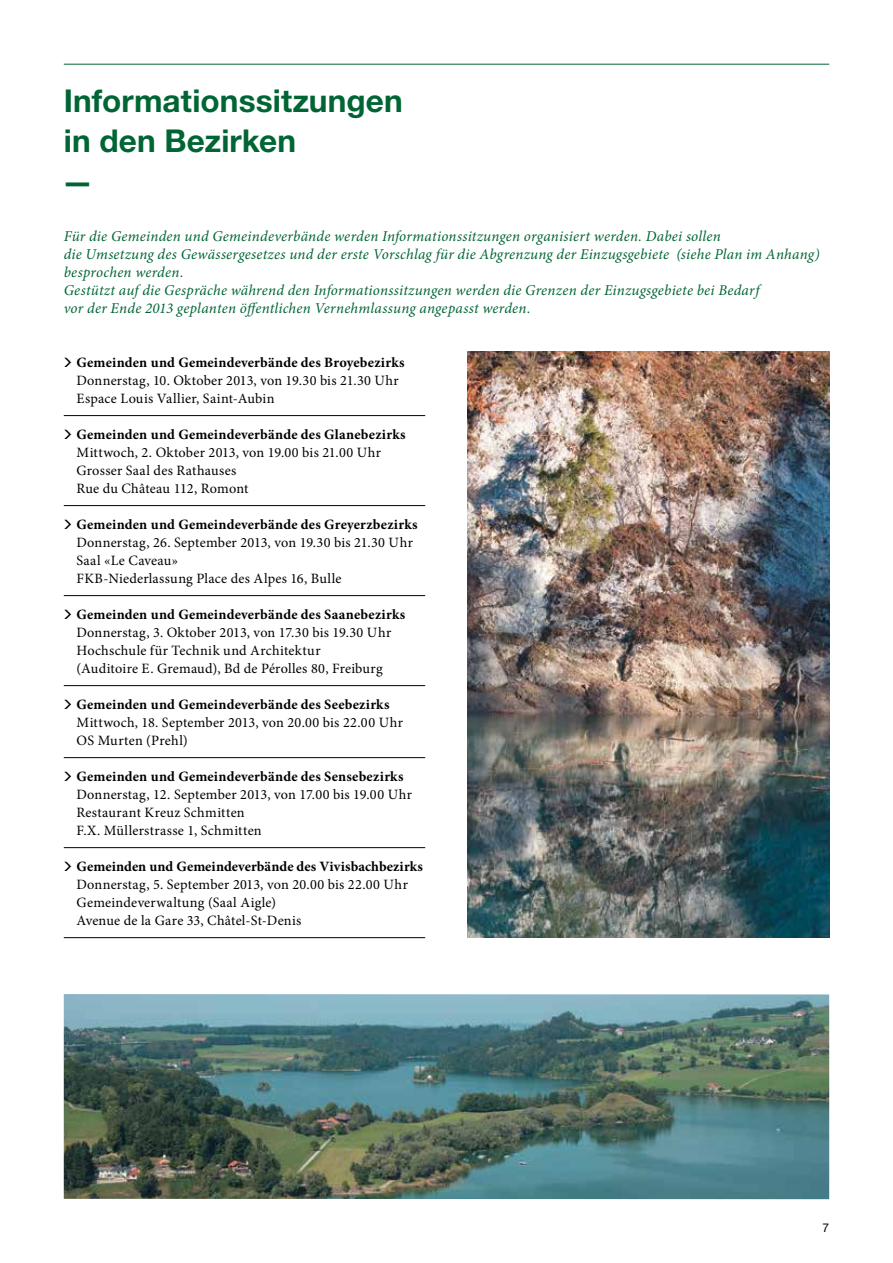
<style>
.page{position:relative;width:893px;height:1263px;background:#fff}
.page>*{position:absolute;margin:0;border:0;box-sizing:border-box;transform-origin:0 0}
.t1{font:700 31.5px/40.5px "Helvetica Neue";letter-spacing:.005em;color:#006535}
.t2{font:italic 15px/18px "Minion Pro";letter-spacing:.015em;color:#006535}
.t3{font:14.25px/18px "Minion Pro";letter-spacing:.015em;color:#000}
.t4{font:700 14.25px "Minion Pro";letter-spacing:.01em;color:#000}
.t5{font:12px "Helvetica Neue";color:#000}
</style>
<div class="page">
<hr style="left:64px;top:64px;width:765px;height:1px;background:#006535">
<img style="left:468px;top:351px;width:361px;height:586px">
<hr style="left:64px;top:415px;width:361px;height:1px;background:#000">
<hr style="left:64px;top:505px;width:361px;height:1px;background:#000">
<hr style="left:64px;top:595px;width:361px;height:1px;background:#000">
<hr style="left:64px;top:685px;width:361px;height:1px;background:#000">
<hr style="left:64px;top:757px;width:361px;height:1px;background:#000">
<hr style="left:64px;top:847px;width:361px;height:1px;background:#000">
<hr style="left:64px;top:937px;width:361px;height:1px;background:#000">
<img style="left:64px;top:994px;width:765px;height:205px">
<h1 class="t1" style="left:62px;top:80px;width:342px">Informationssitzungen in den Bezirken<br>—</h1>
<p class="t2" style="left:64px;top:227px;width:757px">Für die Gemeinden und Gemeindeverbände werden Informationssitzungen organisiert werden. Dabei sollen<br>die Umsetzung des Gewässergesetzes und der erste Vorschlag für die Abgrenzung der Einzugsgebiete (siehe Plan im Anhang) besprochen werden.<br>Gestützt auf die Gespräche während den Informationssitzungen werden die Grenzen der Einzugsgebiete bei Bedarf<br>vor der Ende 2013 geplanten öffentlichen Vernehmlassung angepasst werden.</p>
<p class="t4" style="left:77px;top:352px;width:330px">Gemeinden und Gemeindeverbände des Broyebezirks</p>
<p class="t3" style="left:77px;top:371px;width:324px">Donnerstag, 10. Oktober 2013, von 19.30 bis 21.30 Uhr<br>Espace Louis Vallier, Saint-Aubin</p>
<p class="t4" style="left:77px;top:424px;width:331px">Gemeinden und Gemeindeverbände des Glanebezirks</p>
<p class="t3" style="left:77px;top:443px;width:306px">Mittwoch, 2. Oktober 2013, von 19.00 bis 21.00 Uhr<br>Grosser Saal des Rathauses<br>Rue du Château 112, Romont</p>
<p class="t4" style="left:77px;top:514px;width:343px">Gemeinden und Gemeindeverbände des Greyerzbezirks</p>
<p class="t3" style="left:77px;top:533px;width:338px">Donnerstag, 26. September 2013, von 19.30 bis 21.30 Uhr<br>Saal «Le Caveau»<br>FKB-Niederlassung Place des Alpes 16, Bulle</p>
<p class="t4" style="left:77px;top:604px;width:330px">Gemeinden und Gemeindeverbände des Saanebezirks</p>
<p class="t3" style="left:77px;top:623px;width:316px">Donnerstag, 3. Oktober 2013, von 17.30 bis 19.30 Uhr<br>Hochschule für Technik und Architektur<br>(Auditoire E. Gremaud), Bd de Pérolles 80, Freiburg</p>
<p class="t4" style="left:77px;top:694px;width:315px">Gemeinden und Gemeindeverbände des Seebezirks</p>
<p class="t3" style="left:77px;top:713px;width:328px">Mittwoch, 18. September 2013, von 20.00 bis 22.00 Uhr<br>OS Murten (Prehl)</p>
<p class="t4" style="left:77px;top:766px;width:328px">Gemeinden und Gemeindeverbände des Sensebezirks</p>
<p class="t3" style="left:77px;top:785px;width:337px">Donnerstag, 12. September 2013, von 17.00 bis 19.00 Uhr<br>Restaurant Kreuz Schmitten<br>F.X. Müllerstrasse 1, Schmitten</p>
<p class="t4" style="left:77px;top:856px;width:348px">Gemeinden und Gemeindeverbände des Vivisbachbezirks</p>
<p class="t3" style="left:77px;top:875px;width:333px">Donnerstag, 5. September 2013, von 20.00 bis 22.00 Uhr<br>Gemeindeverwaltung (Saal Aigle)<br>Avenue de la Gare 33, Châtel-St-Denis</p>
<p class="t5" style="left:822px;top:1217px;width:8px">7</p>
</div>
